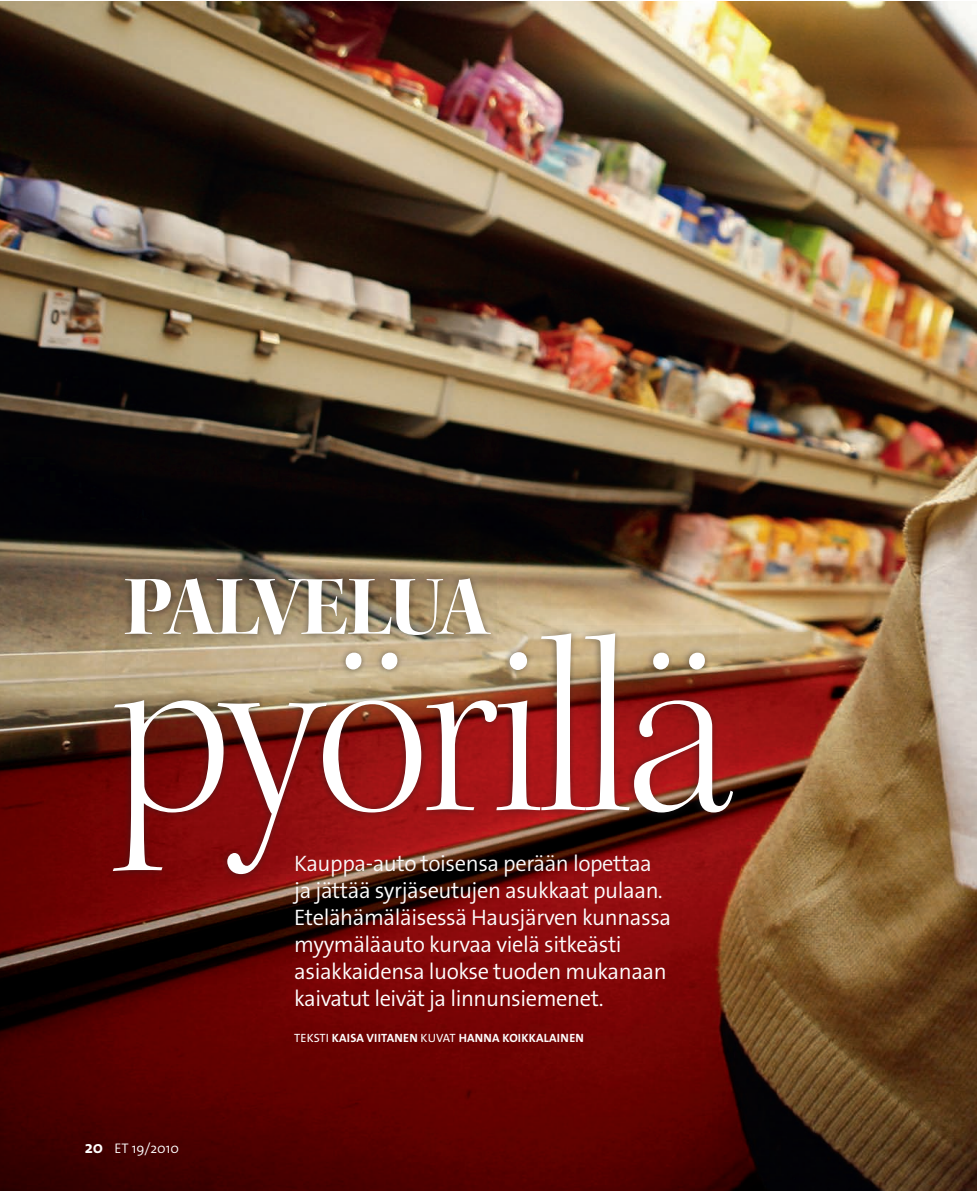
<style>
.page{position:relative;width:978px;height:1191px;background:#fff}
.page>*{position:absolute;margin:0;border:0;box-sizing:border-box;transform-origin:0 0}
.t1{font:251.25px "Kepler Std Light Disp";letter-spacing:-.03em;color:#fff}
.t2{font:85.05px "Kepler Std Bold Disp";letter-spacing:-.04em;color:#fff}
.t3{font:300 22.5px/27px "The Sans Os F";letter-spacing:-.02em;color:#fff}
.t4{font:300 13.95px "The Sans Os F";color:#fff}
.t5{font:700 12px "The Sans Os F";letter-spacing:.015em;color:#fff}
.s1{font-weight:400}
.s2{font-weight:700;font-size:16.95px}
</style>
<div class="page">
<img style="left:0;top:1px;width:976px;height:1190px">
<div style="left:105px;top:625px;width:634px;height:257px;background:#231f20;opacity:.5"></div>
<div style="left:117px;top:571px;width:379px;height:72px;background:#231f20;opacity:.5"></div>
<h2 class="t2" style="left:124px;top:558px;width:367px">PALVELUA</h2>
<h1 class="t1" style="left:112px;top:590px;width:622px">pyörillä</h1>
<p class="t3" style="left:294px;top:850px;width:379px">Kauppa-auto toisensa perään lopettaa ja jättää syrjäseutujen asukkaat pulaan.<br>Etelähämäläisessä Hausjärven kunnassa myymäläauto kurvaa vielä sitkeästi asiakkaidensa luokse tuoden mukanaan kaivatut leivät ja linnunsiemenet.</p>
<p class="t5" style="left:294px;top:1030px;width:291px"><span class="s1">TEKSTI</span> KAISA VIITANEN <span class="s1">KUVAT</span> HANNA KOIKKALAINEN</p>
<p class="t4" style="left:85px;top:1139px;width:96px"><span class="s2">20</span> ET 19/2010</p>
</div>
